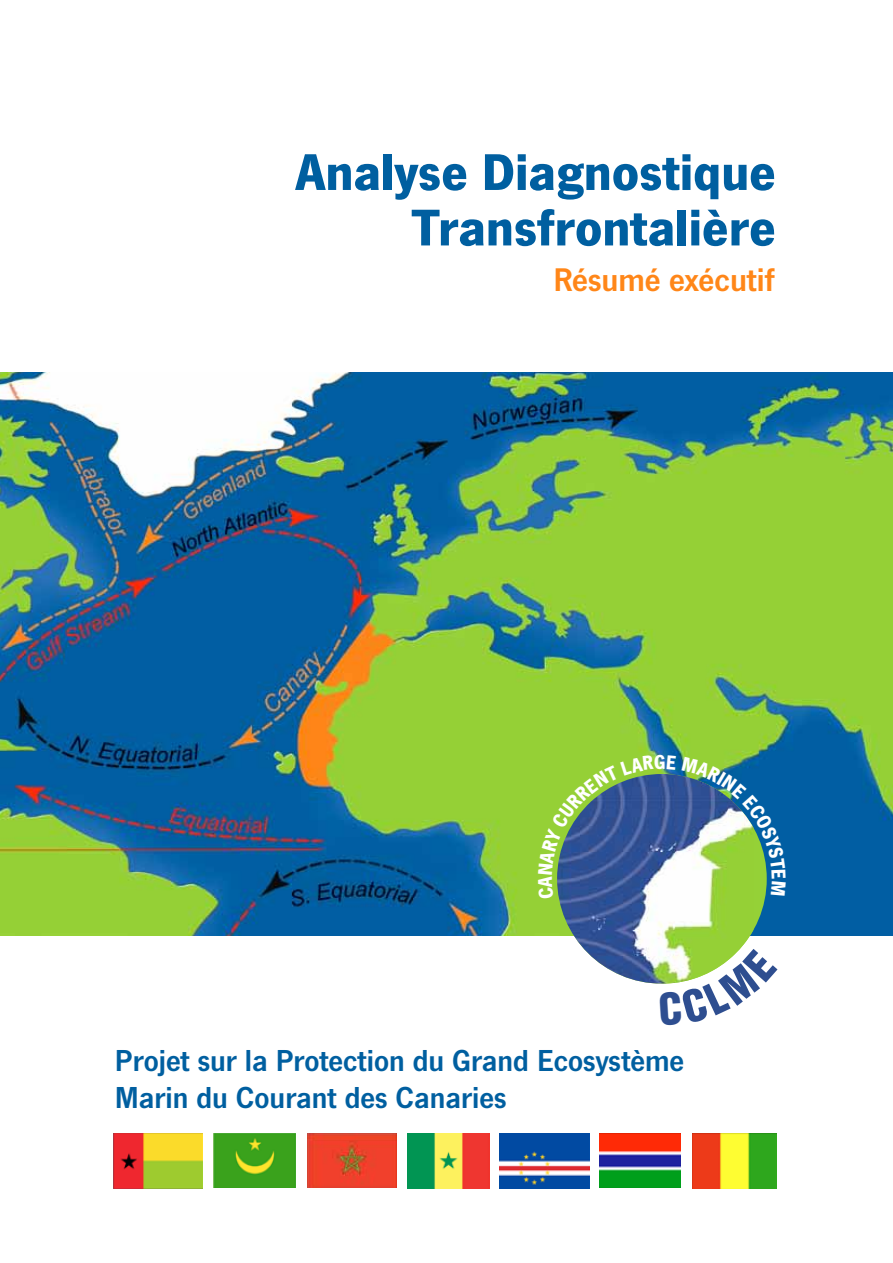
<style>
.page{position:relative;width:893px;height:1263px;background:#fff}
.page>*{position:absolute;margin:0;border:0;box-sizing:border-box;transform-origin:0 0}
.t1{font:700 53.55px/55.5px "News Gothic T";color:#005fa0;text-align:right}
.t2{font:600 34.05px "News Gothic T";color:#ff8618}
.t3{font:600 31.5px/37.5px "News Gothic T";color:#005fa0}
</style>
<div class="page">
<img style="left:0;top:372px;width:893px;height:564px">
<img style="left:692px;top:1133px;width:84px;height:55px">
<img style="left:407px;top:1133px;width:82px;height:55px">
<img style="left:500px;top:1133px;width:89px;height:55px">
<img style="left:600px;top:1133px;width:81px;height:55px">
<img style="left:307px;top:1133px;width:89px;height:55px">
<img style="left:214px;top:1133px;width:82px;height:55px">
<img style="left:114px;top:1133px;width:88px;height:55px">
<img style="left:557px;top:802px;width:196px;height:182px">
<img style="left:676px;top:774px;width:6px;height:28px">
<svg style="left:659px;top:948px;width:94px;height:36px"></svg>
<svg style="left:538px;top:755px;width:138px;height:144px;background:#608978"></svg>
<svg style="left:682px;top:757px;width:104px;height:139px;background:#60998e"></svg>
<h1 class="t1" style="left:295px;top:143px;width:482px">Analyse Diagnostique<br>Transfrontalière</h1>
<p class="t2" style="left:553px;top:260px;width:222px">Résumé exécutif</p>
<p class="t3" style="left:115px;top:1041px;width:571px">Projet sur la Protection du Grand Ecosystème<br>Marin du Courant des Canaries</p>
</div>
